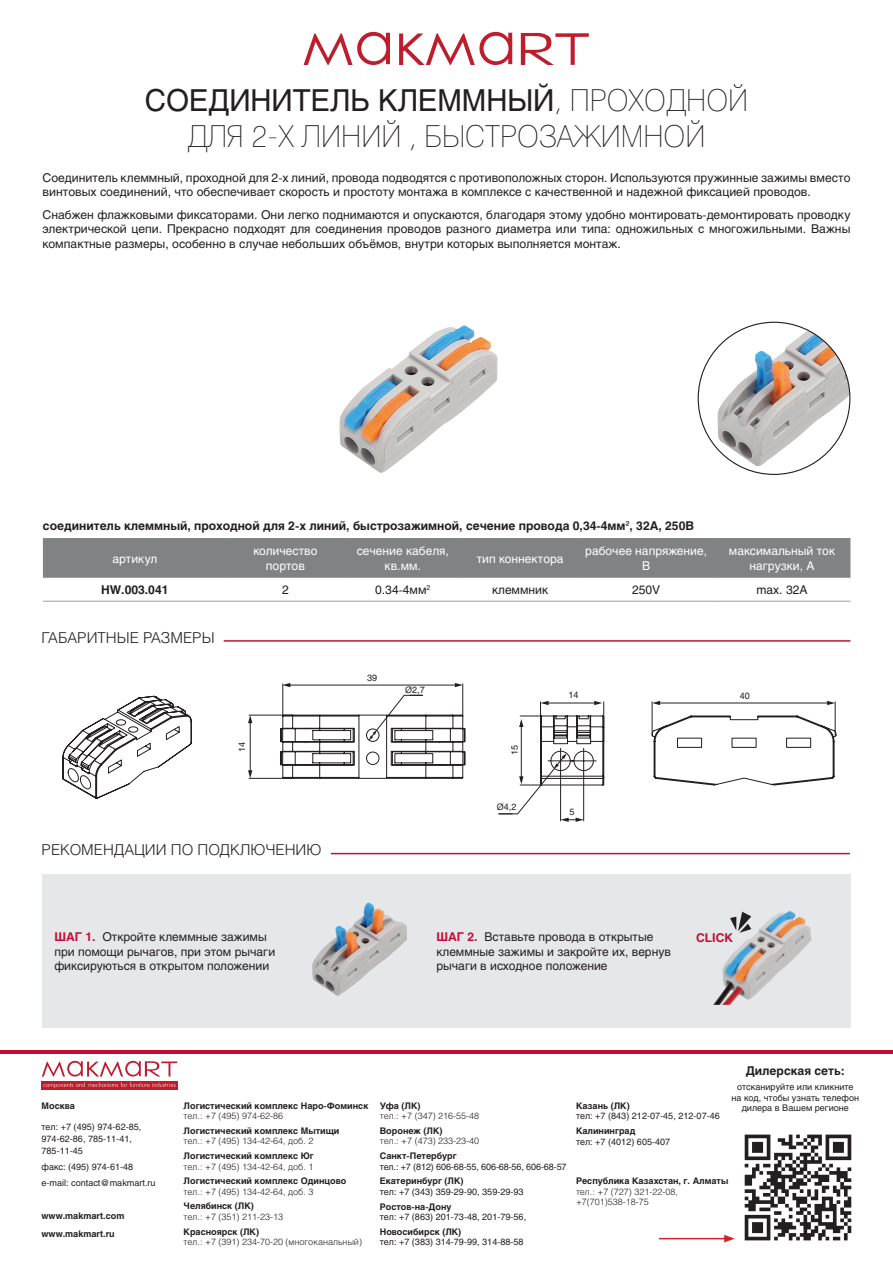
<style>
.page{position:relative;width:893px;height:1263px;background:#fff}
.page>*{position:absolute;margin:0;border:0;box-sizing:border-box;transform-origin:0 0}
.Заголовок{font:30px "Helios";color:#231f20}
.Заголовок-2{font:100 30px "Helios";color:#231f20}
.t1{font:300 15px "Helios";color:#231f20}
.тексты{font:12px/14.4px "Helios";color:#231f20}
.артикулы{font:12px/14.4px "Helios C";color:#231f20}
.t2{font:700 12px "Helios C";color:#231f20}
.t3{font:12px/14.4px "Helios C";color:#fff;text-align:center}
.артикул_группы{font:700 12px "Helios C";color:#c40c37}
.t4{font:9px/12px "Helios C";color:#231f20}
.t5{font:700 9px/17.5px "Helios C";color:#231f20}
.t6{font:300 9px/10.5px "Helios";color:#231f20}
.s1{font-weight:100}
.s2{font-family:"Arial";font-weight:400}
.s3{font-family:"Arial"}
.s4{font-weight:700;color:#c40c37}
</style>
<div class="page">
<img style="left:744px;top:1134px;width:108px;height:107px">
<div style="left:42px;top:1081px;width:136px;height:9px;background:#be1d2c"></div>
<svg style="left:43px;top:1082px;width:133px;height:6px"></svg>
<svg style="left:42px;top:1061px;width:135px;height:15px"></svg>
<svg style="left:399px;top:32px;width:113px;height:33px"></svg>
<svg style="left:304px;top:32px;width:86px;height:33px"></svg>
<svg style="left:521px;top:33px;width:68px;height:32px"></svg>
<hr style="left:0;top:1050px;width:893px;height:4px;background:#c40c37">
<hr style="left:659px;top:1238px;width:67px;height:1px;background:#d1232a">
<svg style="left:724px;top:1235px;width:11px;height:7px"></svg>
<svg style="left:63px;top:695px;width:124px;height:104px"></svg>
<svg style="left:80px;top:714px;width:756px;height:72px"></svg>
<hr style="left:659px;top:703px;width:170px;height:1px;background:#231f20">
<svg style="left:652px;top:701px;width:8px;height:4px"></svg>
<svg style="left:827px;top:701px;width:8px;height:4px"></svg>
<hr style="left:652px;top:702px;width:1px;height:33px;background:#231f20">
<hr style="left:835px;top:702px;width:1px;height:33px;background:#231f20">
<hr style="left:250px;top:722px;width:1px;height:50px;background:#231f20">
<svg style="left:248px;top:770px;width:4px;height:8px"></svg>
<svg style="left:248px;top:715px;width:4px;height:8px"></svg>
<hr style="left:249px;top:715px;width:44px;height:1px;background:#231f20">
<hr style="left:249px;top:778px;width:44px;height:1px;background:#231f20">
<hr style="left:603px;top:702px;width:1px;height:39px;background:#231f20">
<hr style="left:289px;top:685px;width:167px;height:1px;background:#231f20">
<svg style="left:282px;top:683px;width:8px;height:4px"></svg>
<svg style="left:455px;top:683px;width:8px;height:4px"></svg>
<hr style="left:462px;top:684px;width:1px;height:32px;background:#231f20">
<hr style="left:282px;top:684px;width:1px;height:32px;background:#231f20">
<svg style="left:280px;top:694px;width:322px;height:128px"></svg>
<hr style="left:224px;top:640px;width:626px;height:2px;background:#c3102f">
<img style="left:717px;top:322px;width:133px;height:144px">
<div style="left:43px;top:538px;width:807px;height:40px;background:#808285"></div>
<hr style="left:43px;top:601px;width:184px;height:1px;background:#a8a9ad">
<hr style="left:227px;top:601px;width:117px;height:1px;background:#a8a9ad">
<hr style="left:344px;top:601px;width:117px;height:1px;background:#a8a9ad">
<hr style="left:461px;top:601px;width:118px;height:1px;background:#a8a9ad">
<hr style="left:579px;top:601px;width:135px;height:1px;background:#a8a9ad">
<hr style="left:714px;top:601px;width:136px;height:1px;background:#a8a9ad">
<img style="left:340px;top:325px;width:157px;height:148px">
<hr style="left:331px;top:853px;width:519px;height:1px;background:#c3102f">
<div style="left:42px;top:875px;width:808px;height:153px;background:#e6e7e9"></div>
<img style="left:312px;top:902px;width:94px;height:94px">
<img style="left:713px;top:910px;width:99px;height:95px">
<svg style="left:730px;top:912px;width:21px;height:21px"></svg>
<p class="Заголовок" style="left:145px;top:83px;width:605px">СОЕДИНИТЕЛЬ КЛЕММНЫЙ<span class="s1">, ПРОХОДНОЙ</span></p>
<p class="Заголовок-2" style="left:188px;top:120px;width:519px">ДЛЯ 2-Х ЛИНИЙ , БЫСТРОЗАЖИМНОЙ</p>
<p class="тексты" style="left:43px;top:170px;width:809px">Соединитель клеммный, проходной для 2-х линий, провода подводятся с противоположных сторон. Используются пружинные зажимы вместо винтовых соединений, что обеспечивает скорость и простоту монтажа в комплексе с качественной и надежной фиксацией проводов.</p>
<p class="тексты" style="left:43px;top:207px;width:809px;text-align:justify">Снабжен флажковыми фиксаторами. Они легко поднимаются и опускаются, благодаря этому удобно монтировать-демонтировать проводку электрической цепи. Прекрасно подходят для соединения проводов разного диаметра или типа: одножильных с многожильными. Важны компактные размеры, особенно в случае небольших объёмов, внутри которых выполняется монтаж.</p>
<p class="t2" style="left:43px;top:519px;width:653px">соединитель клеммный, проходной для 2-х линий, быстрозажимной, сечение провода 0,34-4мм<span class="s2">²</span>, 32А, 250В</p>
<p class="t3" style="left:112px;top:551px;width:46px">артикул</p>
<p class="t3" style="left:253px;top:544px;width:66px">количество портов</p>
<p class="t3" style="left:357px;top:544px;width:94px">сечение кабеля, кв.мм.</p>
<p class="t3" style="left:477px;top:551px;width:88px">тип коннектора</p>
<p class="t3" style="left:585px;top:544px;width:123px">рабочее напряжение,<br>B</p>
<p class="t3" style="left:729px;top:544px;width:108px">максимальный ток нагрузки, А</p>
<p class="t2" style="left:101px;top:583px;width:69px">HW.003.041</p>
<p class="артикулы" style="left:282px;top:583px;width:8px">2</p>
<p class="артикулы" style="left:375px;top:583px;width:57px">0.34-4мм<sup>2</sup></p>
<p class="артикулы" style="left:492px;top:583px;width:58px">клеммник</p>
<p class="артикулы" style="left:632px;top:583px;width:30px">250V</p>
<p class="артикулы" style="left:756px;top:583px;width:53px">max. 32А</p>
<p class="t1" style="left:41px;top:628px;width:175px">ГАБАРИТНЫЕ РАЗМЕРЫ</p>
<p class="t4" style="left:236px;top:752px;width:12px;rotate:-90deg">14</p>
<p class="t1" style="left:42px;top:841px;width:281px">РЕКОМЕНДАЦИИ ПО ПОДКЛЮЧЕНИЮ</p>
<p class="t4" style="left:367px;top:671px;width:12px">39</p>
<p class="t4" style="left:405px;top:684px;width:21px"><span class="s3">Ø</span>2,7</p>
<p class="t4" style="left:508px;top:755px;width:12px;rotate:-90deg">15</p>
<p class="t4" style="left:497px;top:800px;width:21px"><span class="s3">Ø</span>4,2</p>
<p class="t4" style="left:569px;top:689px;width:12px">14</p>
<p class="t4" style="left:740px;top:690px;width:12px">40</p>
<p class="t4" style="left:570px;top:806px;width:7px">5</p>
<p class="артикулы" style="left:54px;top:929px;width:214px"><span class="s4">ШАГ 1.</span> Откройте клеммные зажимы</p>
<p class="артикул_группы" style="left:696px;top:931px;width:38px">CLICK</p>
<p class="артикулы" style="left:54px;top:944px;width:222px">при помощи рычагов, при этом рычаги фиксируються в открытом положении</p>
<p class="артикулы" style="left:436px;top:929px;width:236px"><span class="s4">ШАГ 2.</span> Вставьте провода в открытые клеммные зажимы и закройте их, вернув рычаги в исходное положение</p>
<p class="t5" style="left:42px;top:1096px;width:35px">Москва</p>
<p class="t4" style="left:42px;top:1120px;width:101px">тел: +7 (495) 974-62-85,<br>974-62-86, 785-11-41,<br>785-11-45</p>
<p class="t4" style="left:42px;top:1158px;width:116px;line-height:16.2px">факс: (495) 974-61-48 e-mail: contact@makmart.ru</p>
<p class="t5" style="left:42px;top:1207px;width:84px">www.makmart.com www.makmart.ru</p>
<p class="t2" style="left:746px;top:1063px;width:101px">Дилерская сеть:</p>
<p class="t4" style="left:732px;top:1081px;width:129px;line-height:10.8px;text-align:center">отсканируйте или кликните на код, чтобы узнать телефон</p>
<p class="t5" style="left:184px;top:1096px;width:186px">Логистический комплекс Наро-Фоминск</p>
<p class="t4" style="left:742px;top:1102px;width:109px">дилера в Вашем регионе</p>
<p class="t6" style="left:184px;top:1110px;width:101px">тел.: +7 (495) 974-62-86</p>
<p class="t5" style="left:184px;top:1122px;width:157px">Логистический комплекс Мытищи</p>
<p class="t6" style="left:184px;top:1136px;width:131px">тел.: +7 (495) 134-42-64, доб. 2</p>
<p class="t5" style="left:184px;top:1147px;width:132px">Логистический комплекс Юг</p>
<p class="t6" style="left:184px;top:1161px;width:131px">тел.: +7 (495) 134-42-64, доб. 1</p>
<p class="t5" style="left:184px;top:1172px;width:164px">Логистический комплекс Одинцово</p>
<p class="t6" style="left:184px;top:1186px;width:131px">тел.: +7 (495) 134-42-64, доб. 3</p>
<p class="t5" style="left:184px;top:1197px;width:72px">Челябинск (ЛК)</p>
<p class="t6" style="left:184px;top:1211px;width:101px">тел.: +7 (351) 211-23-13</p>
<p class="t5" style="left:184px;top:1222px;width:77px">Красноярск (ЛК)</p>
<p class="t6" style="left:184px;top:1236px;width:180px">тел.: +7 (391) 234-70-20 (многоканальный)</p>
<p class="t5" style="left:380px;top:1096px;width:42px">Уфа (ЛК)</p>
<p class="t6" style="left:380px;top:1110px;width:101px">тел.: +7 (347) 216-55-48</p>
<p class="t5" style="left:380px;top:1122px;width:64px">Воронеж (ЛК)</p>
<p class="t6" style="left:380px;top:1136px;width:101px">тел.: +7 (473) 233-23-40</p>
<p class="t5" style="left:380px;top:1147px;width:78px">Санкт-Петербург</p>
<p class="t4" style="left:380px;top:1160px;width:188px">тел.: +7 (812) 606-68-55, 606-68-56, 606-68-57</p>
<p class="t5" style="left:380px;top:1172px;width:85px">Екатеринбург (ЛК)</p>
<p class="t4" style="left:380px;top:1185px;width:145px">тел: +7 (343) 359-29-90, 359-29-93</p>
<p class="t5" style="left:380px;top:1197px;width:73px">Ростов-на-Дону</p>
<p class="t4" style="left:380px;top:1211px;width:148px">тел: +7 (863) 201-73-48, 201-79-56,</p>
<p class="t5" style="left:380px;top:1223px;width:83px">Новосибирск (ЛК)</p>
<p class="t4" style="left:380px;top:1236px;width:145px">тел: +7 (383) 314-79-99, 314-88-58</p>
<p class="t5" style="left:576px;top:1096px;width:55px">Казань (ЛК)</p>
<p class="t4" style="left:576px;top:1110px;width:145px">тел: +7 (843) 212-07-45, 212-07-46</p>
<p class="t5" style="left:576px;top:1122px;width:61px">Калининград</p>
<p class="t4" style="left:576px;top:1135px;width:96px">тел: +7 (4012) 605-407</p>
<p class="t5" style="left:576px;top:1172px;width:154px">Республика Казахстан, г. Алматы</p>
<p class="t6" style="left:576px;top:1186px;width:103px">тел.: +7 (727) 321-22-08, +7(701)538-18-75</p>
</div>
